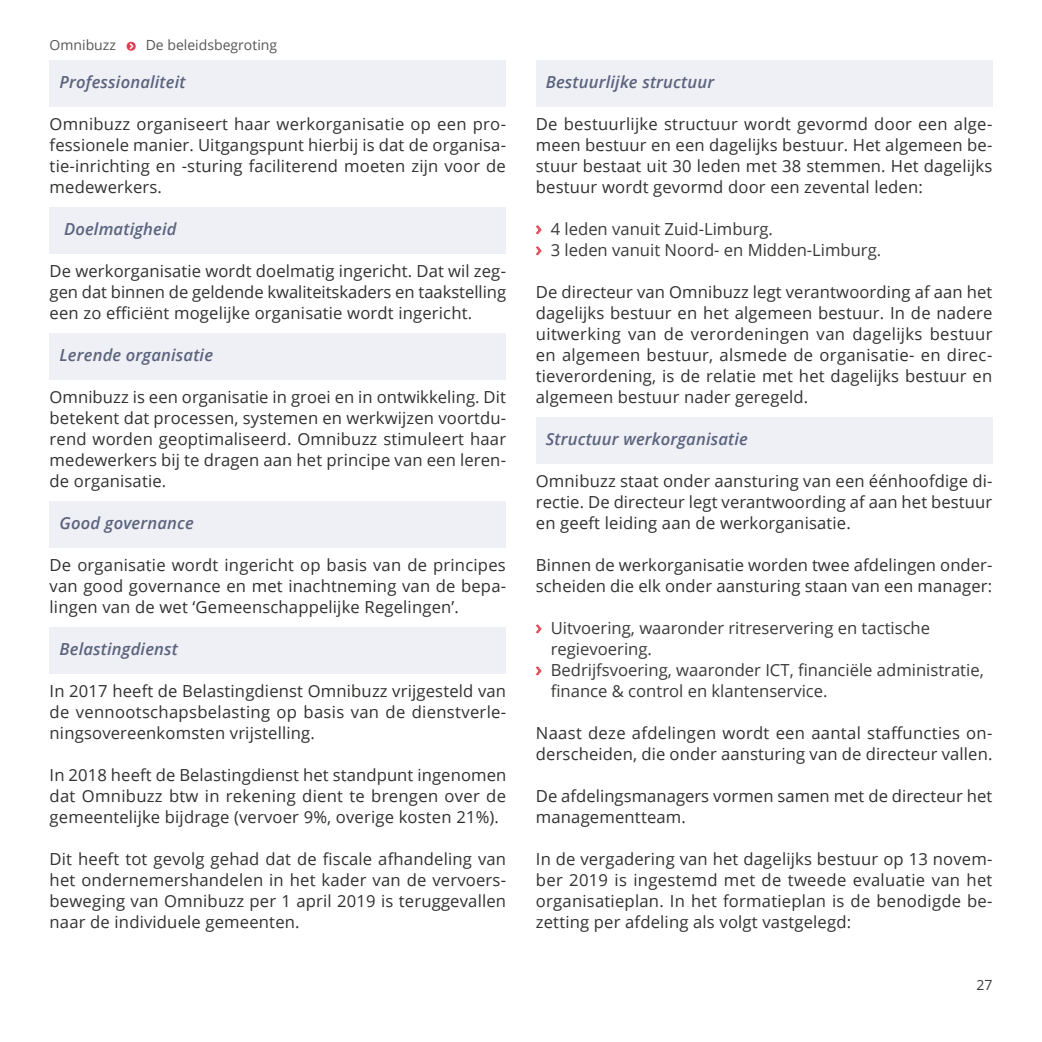
<style>
.page{position:relative;width:1042px;height:1042px;background:#fff}
.page>*{position:absolute;margin:0;border:0;box-sizing:border-box;transform-origin:0 0}
.kadertekst{font:16.62px/21px "Open Sans";letter-spacing:.01em;color:#313130;text-align:justify}
.t1{font:16.62px/21px "Open Sans";color:#3a3a39}
.geaccentueerde-aline{font:italic 600 16.62px "Open Sans";letter-spacing:.01em;color:#5b637e}
.t2{font:14px "Open Sans";color:#565655}
.t3{font:14px "Open Sans";color:#3a3a39}
.s1{font-size:19.25px;color:#e2394f}
</style>
<div class="page">
<div style="left:50px;top:60px;width:456px;height:47px;background:#eef0f5"></div>
<div style="left:50px;top:207px;width:456px;height:47px;background:#eef0f5"></div>
<div style="left:50px;top:333px;width:456px;height:47px;background:#eef0f5"></div>
<div style="left:50px;top:501px;width:456px;height:47px;background:#eef0f5"></div>
<div style="left:50px;top:627px;width:456px;height:47px;background:#eef0f5"></div>
<div style="left:536px;top:60px;width:456px;height:47px;background:#eef0f5"></div>
<div style="left:536px;top:417px;width:456px;height:47px;background:#eef0f5"></div>
<p class="t2" style="left:50px;top:36px;width:68px">Omnibuzz</p>
<p class="t2" style="left:146px;top:36px;width:133px">De beleidsbegroting</p>
<h4 class="geaccentueerde-aline" style="left:60px;top:70px;width:128px">Professionaliteit</h4>
<p class="kadertekst" style="left:50px;top:113px;width:458px">Omnibuzz organiseert haar werkorganisatie op een pro&shy;fessionele manier. Uitgangspunt hierbij is dat de organisa&shy;tie-inrichting en -sturing faciliterend moeten zijn voor de medewerkers.</p>
<h4 class="geaccentueerde-aline" style="left:64px;top:217px;width:114px">Doelmatigheid</h4>
<p class="kadertekst" style="left:50px;top:260px;width:458px">De werkorganisatie wordt doelmatig ingericht. Dat wil zeg&shy;gen dat binnen de geldende kwaliteitskaders en taakstelling een zo efficiënt mogelijke organisatie wordt ingericht.</p>
<h4 class="geaccentueerde-aline" style="left:60px;top:343px;width:155px">Lerende organisatie</h4>
<p class="kadertekst" style="left:50px;top:386px;width:458px">Omnibuzz is een organisatie in groei en in ontwikkeling. Dit betekent dat processen, systemen en werkwijzen voortdu&shy;rend worden geoptimaliseerd. Omnibuzz stimuleert haar medewerkers bij te dragen aan het principe van een leren&shy;de organisatie.</p>
<h4 class="geaccentueerde-aline" style="left:60px;top:511px;width:136px">Good governance</h4>
<p class="kadertekst" style="left:50px;top:554px;width:458px">De organisatie wordt ingericht op basis van de principes van good governance en met inachtneming van de bepa&shy;lingen van de wet ‘Gemeenschappelijke Regelingen’.</p>
<h4 class="geaccentueerde-aline" style="left:60px;top:637px;width:120px">Belastingdienst</h4>
<p class="kadertekst" style="left:50px;top:680px;width:458px">In 2017 heeft de Belastingdienst Omnibuzz vrijgesteld van de vennootschapsbelasting op basis van de dienstverle&shy;ningsovereenkomsten vrijstelling.</p>
<p class="kadertekst" style="left:50px;top:764px;width:458px">In 2018 heeft de Belastingdienst het standpunt ingenomen dat Omnibuzz btw in rekening dient te brengen over de gemeentelijke bijdrage (vervoer 9%, overige kosten 21%).</p>
<p class="kadertekst" style="left:50px;top:848px;width:458px">Dit heeft tot gevolg gehad dat de fiscale afhandeling van het ondernemershandelen in het kader van de vervoers&shy;beweging van Omnibuzz per 1 april 2019 is teruggevallen naar de individuele gemeenten.</p>
<h4 class="geaccentueerde-aline" style="left:546px;top:70px;width:170px">Bestuurlijke structuur</h4>
<p class="kadertekst" style="left:536px;top:113px;width:458px">De bestuurlijke structuur wordt gevormd door een alge&shy;meen bestuur en een dagelijks bestuur. Het algemeen be&shy;stuur bestaat uit 30 leden met 38 stemmen. Het dagelijks bestuur wordt gevormd door een zevental leden:</p>
<p class="t1" style="left:536px;top:218px;width:239px"><span class="s1">›</span> 4 leden vanuit Zuid-Limburg.</p>
<p class="t1" style="left:536px;top:239px;width:347px"><span class="s1">›</span> 3 leden vanuit Noord- en Midden-Limburg.</p>
<p class="kadertekst" style="left:536px;top:281px;width:458px">De directeur van Omnibuzz legt verantwoording af aan het dagelijks bestuur en het algemeen bestuur. In de nadere uitwerking van de verordeningen van dagelijks bestuur en algemeen bestuur, alsmede de organisatie- en direc&shy;tieverordening, is de relatie met het dagelijks bestuur en algemeen bestuur nader geregeld.</p>
<h4 class="geaccentueerde-aline" style="left:546px;top:427px;width:204px">Structuur werkorganisatie</h4>
<p class="kadertekst" style="left:536px;top:470px;width:458px">Omnibuzz staat onder aansturing van een éénhoofdige di&shy;rectie. De directeur legt verantwoording af aan het bestuur en geeft leiding aan de werkorganisatie.</p>
<p class="kadertekst" style="left:536px;top:554px;width:458px">Binnen de werkorganisatie worden twee afdelingen onder&shy;scheiden die elk onder aansturing staan van een manager:</p>
<p class="t1" style="left:551px;top:617px;width:381px;text-indent:-15px"><span class="s1">›</span> Uitvoering, waaronder ritreservering en tactische regievoering.</p>
<p class="t1" style="left:551px;top:659px;width:434px;text-indent:-15px"><span class="s1">›</span> Bedrijfsvoering, waaronder ICT, financiële administratie, finance &amp; control en klantenservice.</p>
<p class="kadertekst" style="left:536px;top:722px;width:458px">Naast deze afdelingen wordt een aantal staffuncties on&shy;derscheiden, die onder aansturing van de directeur vallen.</p>
<p class="kadertekst" style="left:536px;top:785px;width:458px">De afdelingsmanagers vormen samen met de directeur het managementteam.</p>
<p class="kadertekst" style="left:536px;top:848px;width:458px">In de vergadering van het dagelijks bestuur op 13 novem&shy;ber 2019 is ingestemd met de tweede evaluatie van het organisatieplan. In het formatieplan is de benodigde be&shy;zetting per afdeling als volgt vastgelegd:</p>
<p class="t3" style="left:976px;top:975px;width:18px">27</p>
</div>
